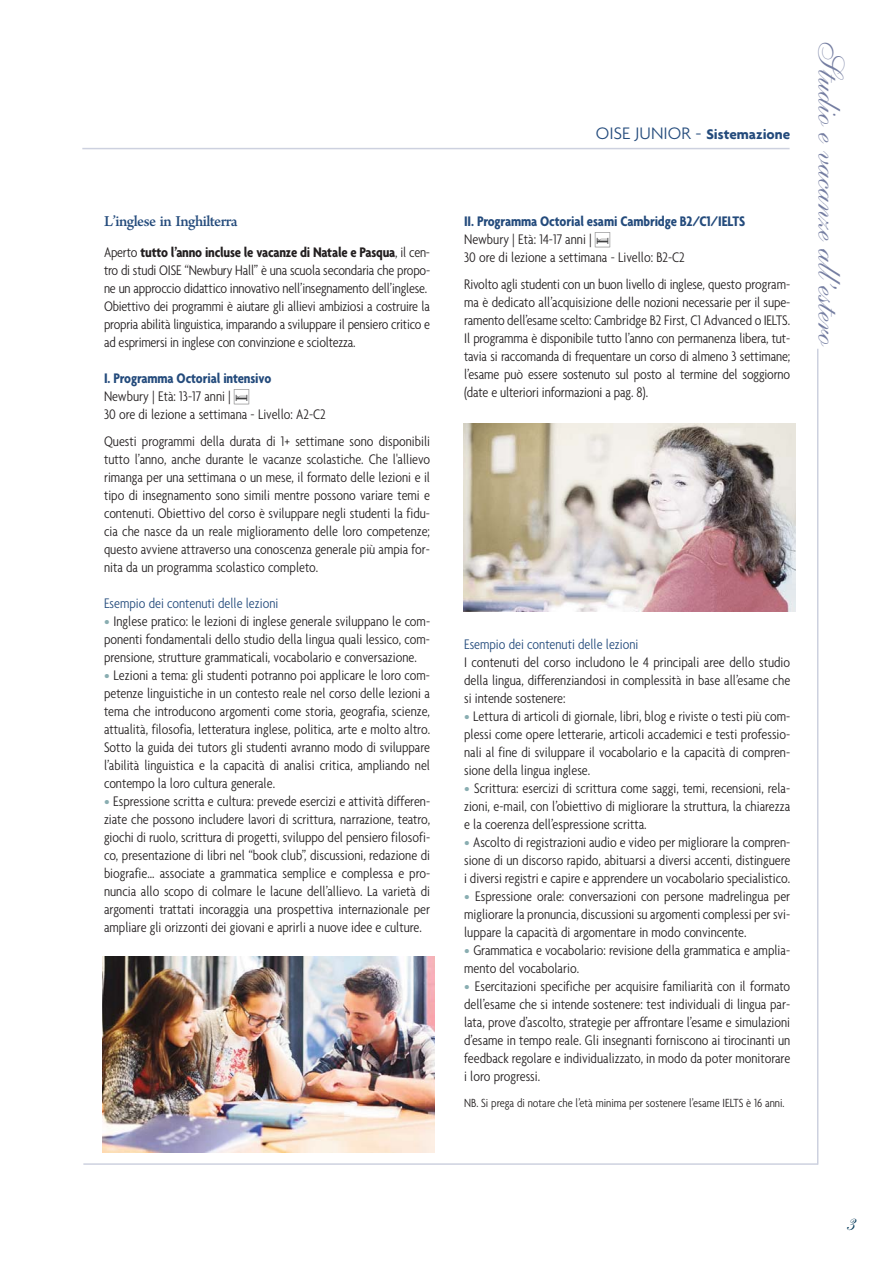
<style>
.page{position:relative;width:893px;height:1263px;background:#fff}
.page>*{position:absolute;margin:0;border:0;box-sizing:border-box;transform-origin:0 0}
.t1{font:36px "Shelley Allegro Script";color:#747da1}
.t2{font:24px "Shelley Allegro Script";color:#003757}
.t3{font:500 21px "Adobe Naskh";letter-spacing:-.025em;color:#244b7c}
.t4{font:300 condensed 15px/18px "Agenda";color:#231f20;text-align:justify}
.t5{font:300 condensed 15px "Agenda";color:#244b7c}
.t6{font:700 15px "Agenda";color:#244b7c}
.t7{font:300 condensed 12.75px "Agenda";color:#231f20}
.s1{font-weight:700}
.s2{font-weight:700;color:#244b7c}
.s3{font-family:"L Holiday Pi Three";font-weight:400;font-stretch:normal;color:#404041}
.s4{font-weight:500;font-stretch:normal;font-size:14.25px;color:#89adb1}
.s5{font-weight:300;font-size:18px}
</style>
<div class="page">
<hr style="left:82px;top:148px;width:707px;height:1px;background:#cdd1df">
<hr style="left:83px;top:1163px;width:734px;height:2px;background:#cdd1df">
<hr style="left:817px;top:349px;width:1px;height:816px;background:#cdd1df">
<img style="left:463px;top:423px;width:332px;height:189px">
<img style="left:102px;top:957px;width:332px;height:195px">
<h3 class="t3" style="left:104px;top:207px;width:135px">L’inglese in Inghilterra</h3>
<p class="t4" style="left:104px;top:245px;width:328px;text-align:left">Aperto <span class="s1">tutto l’anno incluse le vacanze di Natale e Pasqua</span>, il cen&shy;tro di studi OISE “Newbury Hall” è una scuola secondaria che propo&shy;ne un approccio didattico innovativo nell’insegnamento dell’inglese.<br>Obiettivo dei programmi è aiutare gli allievi ambiziosi a costruire la propria abilità linguistica, imparando a sviluppare il pensiero critico e ad esprimersi in inglese con convinzione e scioltezza.</p>
<p class="t4" style="left:104px;top:371px;width:223px;text-align:left"><span class="s2">I. Programma Octorial intensivo<br></span>Newbury | Età: 13-17 anni | <span class="s3">-<br></span>30 ore di lezione a settimana - Livello: A2-C2</p>
<p class="t4" style="left:104px;top:433px;width:327px">Questi programmi della durata di 1+ settimane sono disponibili tutto l’anno, anche durante le vacanze scolastiche. Che l'allievo rimanga per una settimana o un mese, il formato delle lezioni e il tipo di insegnamento sono simili mentre possono variare temi e contenuti. Obiettivo del corso è sviluppare negli studenti la fidu&shy;cia che nasce da un reale miglioramento delle loro competenze; questo avviene attraverso una conoscenza generale più ampia for&shy;nita da un programma scolastico completo.</p>
<p class="t5" style="left:104px;top:597px;width:176px">Esempio dei contenuti delle lezioni</p>
<p class="t4" style="left:104px;top:613px;width:327px"><span class="s4">•</span> Inglese pratico: le lezioni di inglese generale sviluppano le com&shy;ponenti fondamentali dello studio della lingua quali lessico, com&shy;prensione, strutture grammaticali, vocabolario e conversazione.</p>
<p class="t4" style="left:104px;top:667px;width:327px"><span class="s4">•</span> Lezioni a tema: gli studenti potranno poi applicare le loro com&shy;petenze linguistiche in un contesto reale nel corso delle lezioni a tema che introducono argomenti come storia, geografia, scienze, attualità, filosofia, letteratura inglese, politica, arte e molto altro.<br>Sotto la guida dei tutors gli studenti avranno modo di sviluppare l’abilità linguistica e la capacità di analisi critica, ampliando nel contempo la loro cultura generale.</p>
<p class="t4" style="left:104px;top:793px;width:328px"><span class="s4">•</span> Espressione scritta e cultura: prevede esercizi e attività differen&shy;ziate che possono includere lavori di scrittura, narrazione, teatro, giochi di ruolo, scrittura di progetti, sviluppo del pensiero filosofi&shy;co, presentazione di libri nel “book club”, discussioni, redazione di biografie... associate a grammatica semplice e complessa e pro&shy;nuncia allo scopo di colmare le lacune dell’allievo. La varietà di argomenti trattati incoraggia una prospettiva internazionale per ampliare gli orizzonti dei giovani e aprirli a nuove idee e culture.</p>
<p class="t6" style="left:596px;top:128px;width:196px"><span class="s5">OISE JUNIOR -</span> Sistemazione</p>
<p class="t4" style="left:464px;top:214px;width:282px;text-align:left"><span class="s2">II. Programma Octorial esami Cambridge B2/C1/IELTS<br></span>Newbury | Età: 14-17 anni | <span class="s3">-<br></span>30 ore di lezione a settimana - Livello: B2-C2</p>
<p class="t4" style="left:464px;top:276px;width:327px">Rivolto agli studenti con un buon livello di inglese, questo program&shy;ma è dedicato all’acquisizione delle nozioni necessarie per il supe&shy;ramento dell’esame scelto: Cambridge B2 First, C1 Advanced o IELTS.<br>Il programma è disponibile tutto l’anno con permanenza libera, tut&shy;tavia si raccomanda di frequentare un corso di almeno 3 settimane; l’esame può essere sostenuto sul posto al termine del soggiorno (date e ulteriori informazioni a pag. 8).</p>
<h1 class="t1" style="left:840px;top:36px;width:313px;rotate:90deg">Studio evacanzeall’estero</h1>
<p class="t5" style="left:464px;top:639px;width:176px">Esempio dei contenuti delle lezioni</p>
<p class="t4" style="left:464px;top:654px;width:327px">I contenuti del corso includono le 4 principali aree dello studio della lingua, differenziandosi in complessità in base all’esame che si intende sostenere:</p>
<p class="t4" style="left:464px;top:708px;width:327px"><span class="s4">•</span> Lettura di articoli di giornale, libri, blog e riviste o testi più com&shy;plessi come opere letterarie, articoli accademici e testi professio&shy;nali al fine di sviluppare il vocabolario e la capacità di compren&shy;sione della lingua inglese.</p>
<p class="t4" style="left:464px;top:780px;width:327px"><span class="s4">•</span> Scrittura: esercizi di scrittura come saggi, temi, recensioni, rela&shy;zioni, e-mail, con l’obiettivo di migliorare la struttura, la chiarezza e la coerenza dell’espressione scritta.</p>
<p class="t4" style="left:464px;top:834px;width:328px"><span class="s4">•</span> Ascolto di registrazioni audio e video per migliorare la compren&shy;sione di un discorso rapido, abituarsi a diversi accenti, distinguere i diversi registri e capire e apprendere un vocabolario specialistico.</p>
<p class="t4" style="left:464px;top:888px;width:327px"><span class="s4">•</span> Espressione orale: conversazioni con persone madrelingua per migliorare la pronuncia, discussioni su argomenti complessi per svi&shy;luppare la capacità di argomentare in modo convincente.</p>
<p class="t4" style="left:464px;top:942px;width:327px"><span class="s4">•</span> Grammatica e vocabolario: revisione della grammatica e amplia&shy;mento del vocabolario.</p>
<p class="t4" style="left:464px;top:978px;width:327px"><span class="s4">•</span> Esercitazioni specifiche per acquisire familiarità con il formato dell’esame che si intende sostenere: test individuali di lingua par&shy;lata, prove d’ascolto, strategie per affrontare l’esame e simulazioni d’esame in tempo reale. Gli insegnanti forniscono ai tirocinanti un feedback regolare e individualizzato, in modo da poter monitorare i loro progressi.</p>
<p class="t7" style="left:464px;top:1099px;width:322px">NB. Si prega di notare che l’età minima per sostenere l’esame IELTS è 16 anni.</p>
<h2 class="t2" style="left:842px;top:1216px;width:11px">3</h2>
</div>
